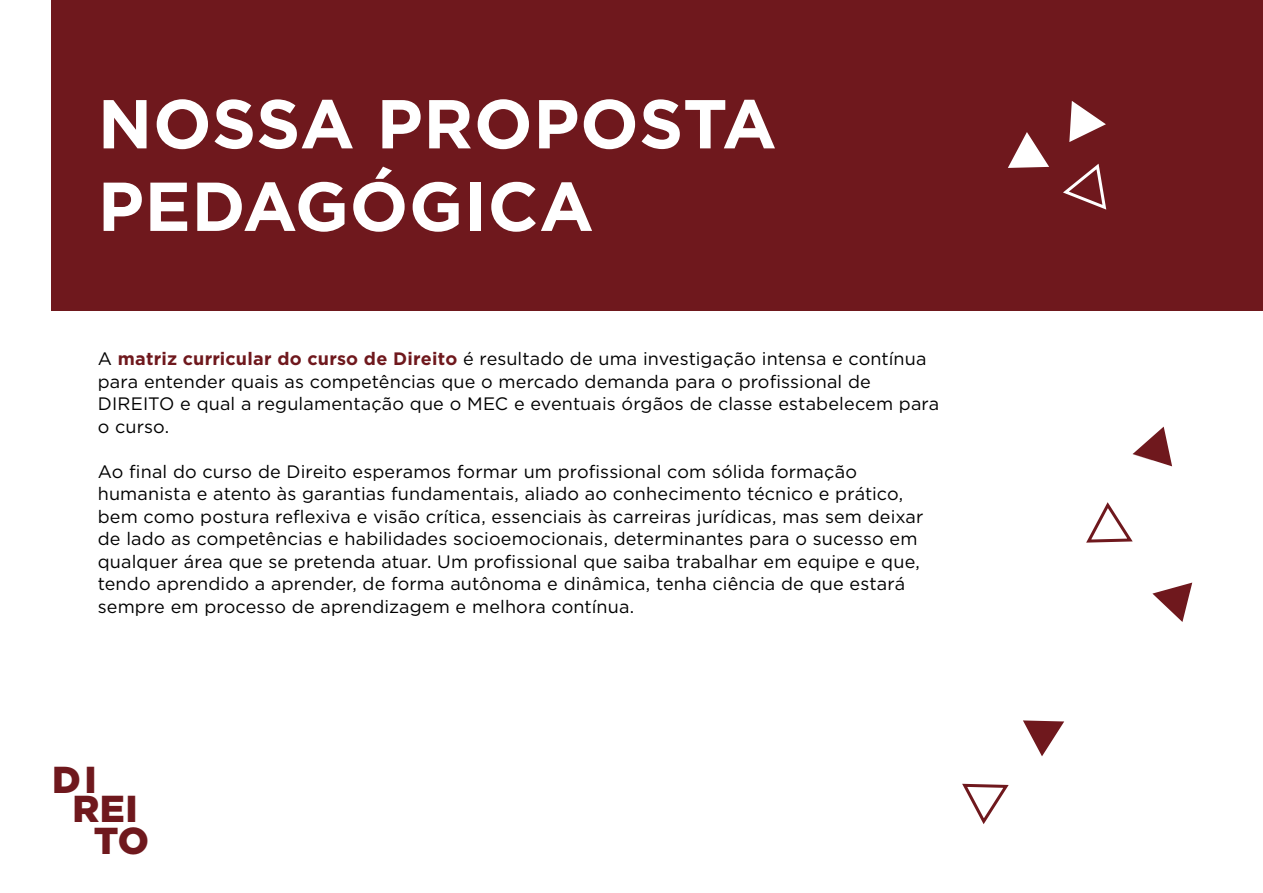
<style>
.page{position:relative;width:1263px;height:893px;background:#fff}
.page>*{position:absolute;margin:0;border:0;box-sizing:border-box;transform-origin:0 0}
.t1{font:700 69px/82.5px "Gotham";letter-spacing:.01em;color:#fff}
.t2{font:900 37.5px "Gotham";letter-spacing:.01em;color:#6f181d}
.t3{font:18px/22.5px "Gotham";letter-spacing:.01em;color:#000}
.s1{font-weight:700;color:#6f181d}
</style>
<div class="page">
<svg style="left:1133px;top:427px;width:39px;height:39px"></svg>
<div style="left:51px;top:0;width:1212px;height:310px;background:#6f181d"></div>
<svg style="left:1008px;top:132px;width:41px;height:36px"></svg>
<svg style="left:1069px;top:101px;width:37px;height:41px"></svg>
<svg style="left:1063px;top:163px;width:44px;height:47px"></svg>
<svg style="left:962px;top:783px;width:47px;height:41px"></svg>
<svg style="left:1023px;top:720px;width:41px;height:36px"></svg>
<svg style="left:1086px;top:502px;width:47px;height:41px"></svg>
<svg style="left:1152px;top:583px;width:40px;height:39px"></svg>
<h1 class="t1" style="left:98px;top:81px;width:680px">NOSSA PROPOSTA<br>PEDAGÓGICA</h1>
<p class="t3" style="left:98px;top:347px;width:843px">A <span class="s1">matriz curricular do curso de Direito</span> é resultado de uma investigação intensa e contínua para entender quais as competências que o mercado demanda para o profissional de DIREITO e qual a regulamentação que o MEC e eventuais órgãos de classe estabelecem para o curso.</p>
<p class="t3" style="left:98px;top:460px;width:827px">Ao final do curso de Direito esperamos formar um profissional com sólida formação humanista e atento às garantias fundamentais, aliado ao conhecimento técnico e prático, bem como postura reflexiva e visão crítica, essenciais às carreiras jurídicas, mas sem deixar de lado as competências e habilidades socioemocionais, determinantes para o sucesso em qualquer área que se pretenda atuar. Um profissional que saiba trabalhar em equipe e que, tendo aprendido a aprender, de forma autônoma e dinâmica, tenha ciência de que estará sempre em processo de aprendizagem e melhora contínua.</p>
<h2 class="t2" style="left:52px;top:754px;width:46px">DI</h2>
<h2 class="t2" style="left:73px;top:783px;width:67px">REI</h2>
<h2 class="t2" style="left:94px;top:814px;width:57px">TO</h2>
</div>
